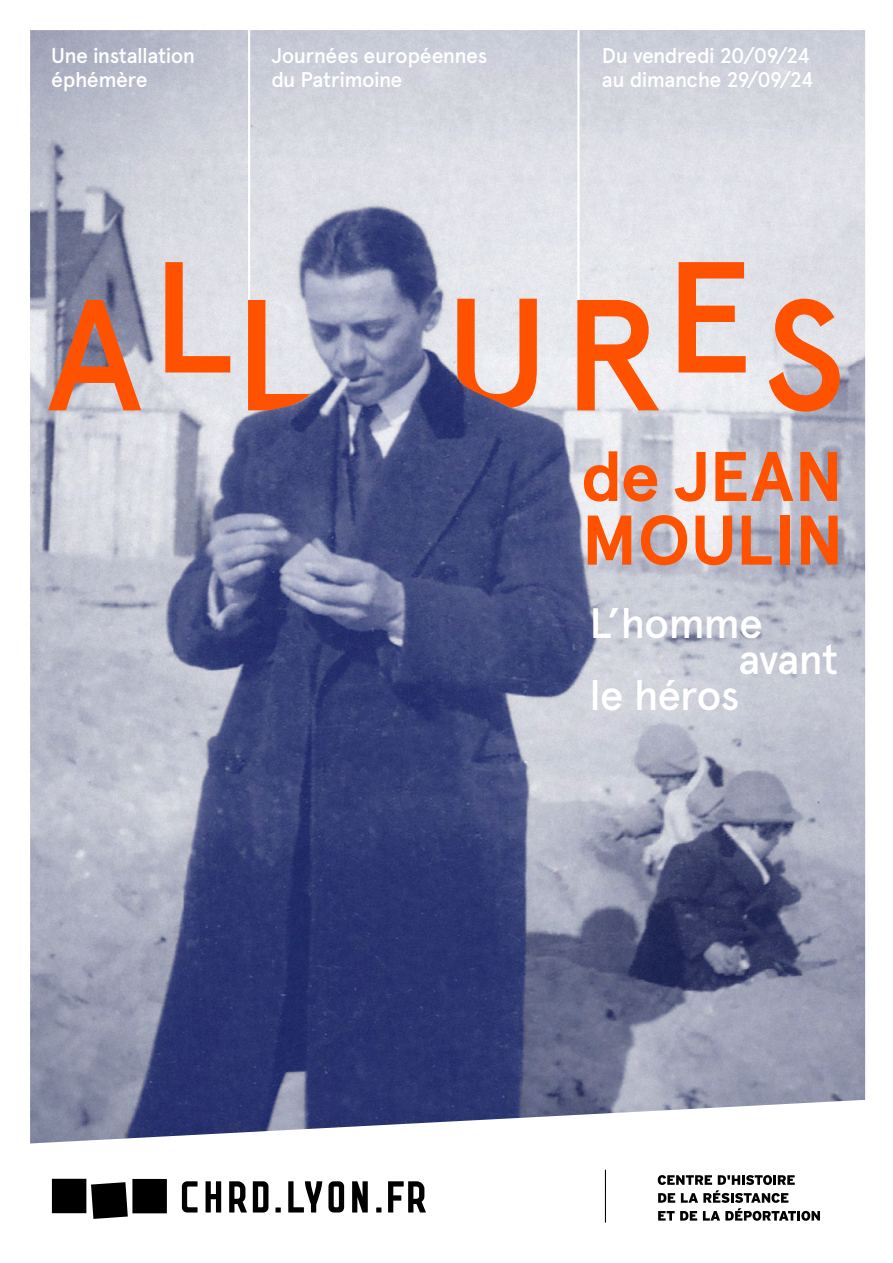
<style>
.page{position:relative;width:893px;height:1263px;background:#fff}
.page>*{position:absolute;margin:0;border:0;box-sizing:border-box;transform-origin:0 0}
.t1{font:700 70.05px/63.8px "Apercu Pro";color:#ff5200}
.t2{font:500 42.45px "Apercu Pro";letter-spacing:-.03em;color:#fff}
.t3{font:500 21.3px/23.4px "Apercu Pro";letter-spacing:-.025em;color:#fff}
</style>
<div class="page">
<img style="left:30px;top:30px;width:835px;height:1113px">
<svg style="left:48px;top:300px;width:93px;height:110px"></svg>
<svg style="left:165px;top:262px;width:65px;height:110px"></svg>
<svg style="left:457px;top:299px;width:80px;height:109px"></svg>
<svg style="left:679px;top:262px;width:67px;height:110px"></svg>
<svg style="left:769px;top:299px;width:71px;height:113px"></svg>
<hr style="left:577px;top:30px;width:2px;height:270px;background:#fff">
<hr style="left:248px;top:0;width:2px;height:300px;background:#fff">
<svg style="left:605px;top:1170px;width:1px;height:52px"></svg>
<svg style="left:658px;top:1175px;width:162px;height:46px"></svg>
<svg style="left:182px;top:1181px;width:16px;height:31px"></svg>
<svg style="left:206px;top:1181px;width:15px;height:31px"></svg>
<svg style="left:229px;top:1181px;width:18px;height:31px"></svg>
<svg style="left:253px;top:1181px;width:15px;height:31px"></svg>
<svg style="left:275px;top:1207px;width:6px;height:5px"></svg>
<svg style="left:288px;top:1181px;width:34px;height:31px"></svg>
<svg style="left:328px;top:1181px;width:16px;height:31px"></svg>
<svg style="left:352px;top:1181px;width:16px;height:31px"></svg>
<svg style="left:376px;top:1207px;width:5px;height:5px"></svg>
<svg style="left:388px;top:1181px;width:38px;height:31px"></svg>
<div style="left:52px;top:1179px;width:34px;height:34px;background:#000"></div>
<svg style="left:91px;top:1182px;width:37px;height:37px"></svg>
<div style="left:132px;top:1179px;width:35px;height:34px;background:#000"></div>
<svg style="left:248px;top:300px;width:62px;height:110px"></svg>
<svg style="left:577px;top:300px;width:82px;height:110px"></svg>
<p class="t3" style="left:51px;top:43px;width:146px">Une installation éphémère</p>
<p class="t3" style="left:271px;top:43px;width:217px">Journées européennes du Patrimoine</p>
<p class="t3" style="left:602px;top:43px;width:213px">Du vendredi 20/09/24 au dimanche 29/09/24</p>
<h1 class="t1" style="left:581px;top:443px;width:264px">de JEAN<br>MOULIN</h1>
<h2 class="t2" style="left:590px;top:591px;width:175px">L’homme</h2>
<h2 class="t2" style="left:738px;top:627px;width:101px">avant</h2>
<h2 class="t2" style="left:590px;top:663px;width:152px">le héros</h2>
</div>
